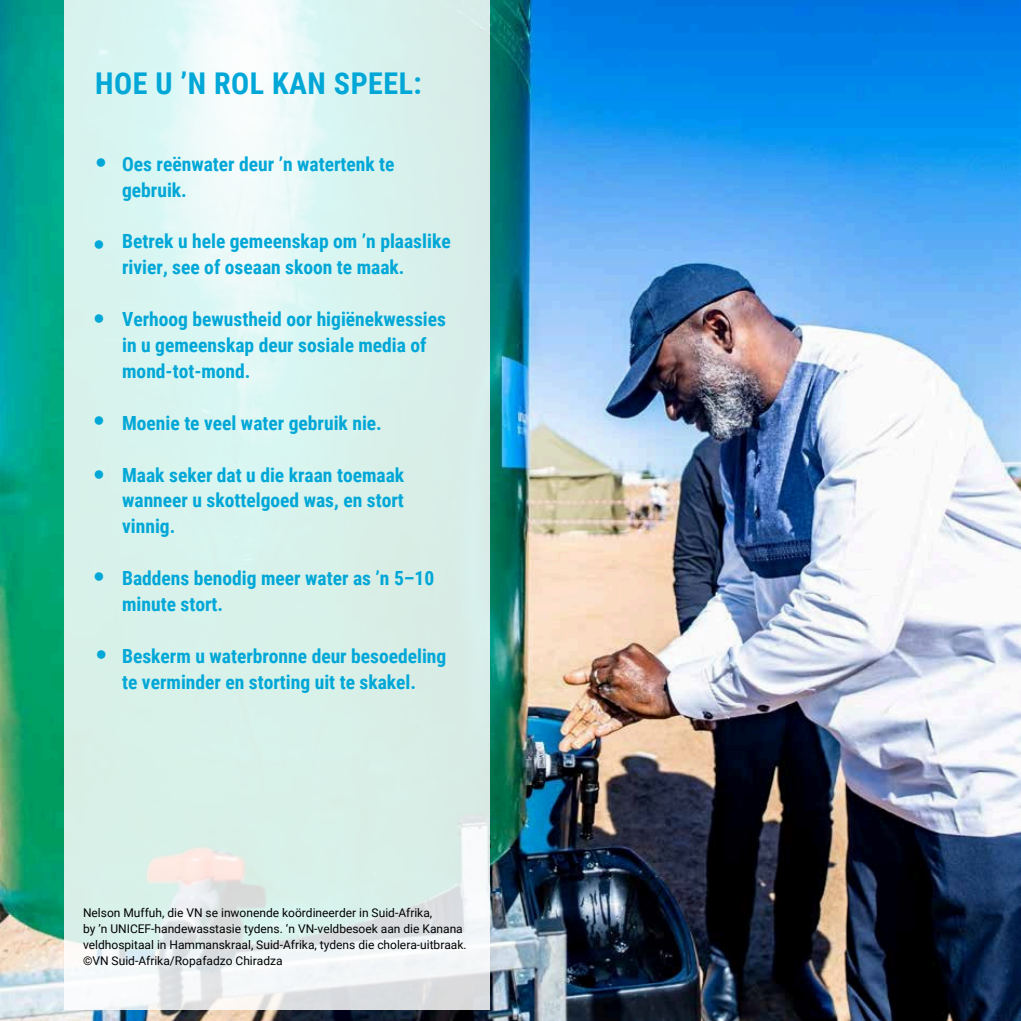
<style>
.page{position:relative;width:1021px;height:1021px;background:#fff}
.page>*{position:absolute;margin:0;border:0;box-sizing:border-box;transform-origin:0 0}
.t1{font:700 30px "Roboto Condensed";letter-spacing:.02em;color:#00a7d7}
.t2{font:700 19.5px/25.8px "Roboto Condensed";color:#00a7d7}
.t3{font:19.5px "Arimo";color:#00a7d7}
.t4{font:12px/16px "Roboto";color:#000}
</style>
<div class="page">
<img style="left:0;top:0;width:1020px;height:1020px">
<svg style="left:64px;top:0;width:425px;height:1009px;background:#dcf1ec"></svg>
<p class="t1" style="left:95px;top:66px;width:328px">HOE U ’N ROL KAN SPEEL:</p>
<h2 class="t3" style="left:95px;top:150px;width:13px">●</h2>
<h2 class="t3" style="left:93px;top:232px;width:13px">●</h2>
<h2 class="t3" style="left:93px;top:306px;width:13px">●</h2>
<p class="t3" style="left:93px;top:408px;width:13px">●</p>
<h2 class="t3" style="left:93px;top:462px;width:13px">●</h2>
<p class="t3" style="left:93px;top:564px;width:13px">●</p>
<p class="t3" style="left:95px;top:642px;width:13px">●</p>
<h1 class="t2" style="left:122px;top:151px;width:274px">Oes reënwater deur ’n watertenk te gebruik.</h1>
<p class="t2" style="left:122px;top:229px;width:330px">Betrek u hele gemeenskap om ’n plaaslike rivier, see of oseaan skoon te maak.</p>
<p class="t2" style="left:122px;top:306px;width:325px">Verhoog bewustheid oor higiënekwessies in u gemeenskap deur sosiale media of mond-tot-mond.</p>
<p class="t2" style="left:122px;top:410px;width:261px">Moenie te veel water gebruik nie.</p>
<p class="t2" style="left:122px;top:462px;width:283px;text-align:justify">Maak seker dat u die kraan toemaak wanneer u skottelgoed was, en stort vinnig.</p>
<p class="t2" style="left:122px;top:565px;width:313px">Baddens benodig meer water as ’n 5–10 minute stort.</p>
<p class="t2" style="left:122px;top:643px;width:325px">Beskerm u waterbronne deur besoedeling te verminder en storting uit te skakel.</p>
<h2 class="t4" style="left:83px;top:905px;width:350px">Nelson Muffuh, die VN se inwonende koördineerder in Suid-Afrika,</h2>
<h2 class="t4" style="left:83px;top:921px;width:385px">by ’n UNICEF-handewasstasie tydens. ‘n VN-veldbesoek aan die Kanana veldhospitaal in Hammanskraal, Suid-Afrika, tydens die cholera-uitbraak.</h2>
<h2 class="t4" style="left:83px;top:953px;width:201px">©VN Suid-Afrika/Ropafadzo Chiradza</h2>
</div>
